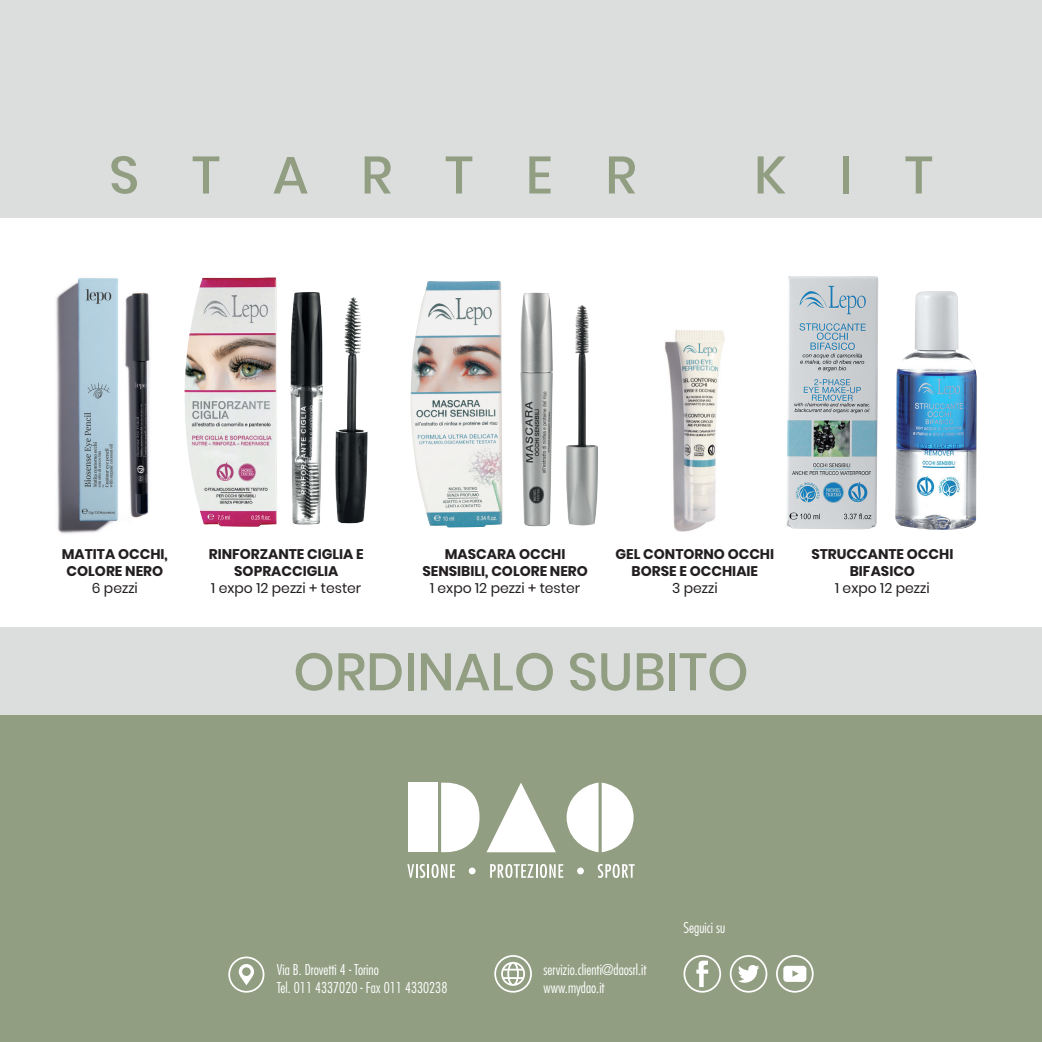
<style>
.page{position:relative;width:1042px;height:1042px;background:#fff}
.page>*{position:absolute;margin:0;border:0;box-sizing:border-box;transform-origin:0 0}
.t1{font:500 52.5px "Poppins";color:#929e82}
.t2{font:500 52.5px "Poppins";letter-spacing:1em;color:#929e82}
.t3{font:300 condensed 14.53px/17.5px "Futura Std";color:#fff}
.t4{font:700 14px/16.8px "Poppins";color:#231f20;text-align:center}
.t5{font:14px "Poppins";color:#231f20}
</style>
<div class="page">
<div style="left:0;top:0;width:1042px;height:217px;background:#dcdedd"></div>
<div style="left:0;top:714px;width:1042px;height:328px;background:#929e82"></div>
<svg style="left:239px;top:964px;width:15px;height:21px"></svg>
<div style="left:242px;top:967px;width:9px;height:9px;background:#929e82;border-radius:50%"></div>
<div style="left:228px;top:956px;width:36px;height:36px;border:2px solid #fff;border-radius:50%"></div>
<div style="left:494px;top:955px;width:38px;height:37px;border:2px solid #fff;border-radius:50%"></div>
<svg style="left:501px;top:962px;width:24px;height:24px"></svg>
<svg style="left:783px;top:966px;width:23px;height:16px"></svg>
<div style="left:776px;top:955px;width:37px;height:37px;border:2px solid #fff;border-radius:50%"></div>
<div style="left:683px;top:955px;width:38px;height:37px;border:2px solid #fff;border-radius:50%"></div>
<svg style="left:696px;top:960px;width:12px;height:27px"></svg>
<div style="left:730px;top:955px;width:37px;height:37px;border:2px solid #fff;border-radius:50%"></div>
<svg style="left:738px;top:965px;width:21px;height:18px"></svg>
<svg style="left:407px;top:864px;width:48px;height:14px"></svg>
<div style="left:469px;top:867px;width:6px;height:7px;background:#fff;border-radius:50%"></div>
<svg style="left:490px;top:864px;width:73px;height:14px"></svg>
<div style="left:577px;top:867px;width:7px;height:7px;background:#fff;border-radius:50%"></div>
<svg style="left:598px;top:864px;width:36px;height:14px"></svg>
<div style="left:408px;top:782px;width:30px;height:70px;background:#fff"></div>
<svg style="left:566px;top:782px;width:67px;height:70px"></svg>
<svg style="left:441px;top:782px;width:38px;height:71px"></svg>
<svg style="left:486px;top:783px;width:70px;height:69px"></svg>
<img style="left:56px;top:278px;width:94px;height:256px">
<img style="left:184px;top:277px;width:184px;height:250px">
<img style="left:410px;top:281px;width:188px;height:246px">
<img style="left:786px;top:276px;width:191px;height:254px">
<img style="left:664px;top:330px;width:61px;height:202px">
<div style="left:0;top:627px;width:1042px;height:87px;background:#dcdedd"></div>
<h1 class="t2" style="left:109px;top:145px;width:529px">STARTER</h1>
<h1 class="t1" style="left:754px;top:145px;width:180px">KIT</h1>
<p class="t4" style="left:62px;top:546px;width:108px">MATITA OCCHI,<br>COLORE NERO</p>
<p class="t5" style="left:92px;top:580px;width:48px">6 pezzi</p>
<p class="t4" style="left:209px;top:546px;width:157px">RINFORZANTE CIGLIA E<br>SOPRACCIGLIA</p>
<p class="t5" style="left:211px;top:580px;width:152px">1 expo 12 pezzi + tester</p>
<p class="t4" style="left:422px;top:546px;width:167px">MASCARA OCCHI<br>SENSIBILI, COLORE NERO</p>
<p class="t5" style="left:430px;top:580px;width:152px">1 expo 12 pezzi + tester</p>
<p class="t4" style="left:615px;top:546px;width:160px">GEL CONTORNO OCCHI<br>BORSE E OCCHIAIE</p>
<p class="t5" style="left:672px;top:580px;width:47px">3 pezzi</p>
<h1 class="t1" style="left:293px;top:641px;width:457px">ORDINALO SUBITO</h1>
<p class="t4" style="left:811px;top:546px;width:144px">STRUCCANTE OCCHI<br>BIFASICO</p>
<p class="t5" style="left:835px;top:580px;width:96px">1 expo 12 pezzi</p>
<p class="t3" style="left:277px;top:961px;width:172px">Via B. Drovetti 4 - Torino<br>Tel. 011 4337020 - Fax 011 4330238</p>
<p class="t3" style="left:543px;top:961px;width:105px">servizio.clienti@daosrl.it www.mydao.it</p>
<p class="t3" style="left:683px;top:919px;width:43px">Seguici su</p>
</div>
